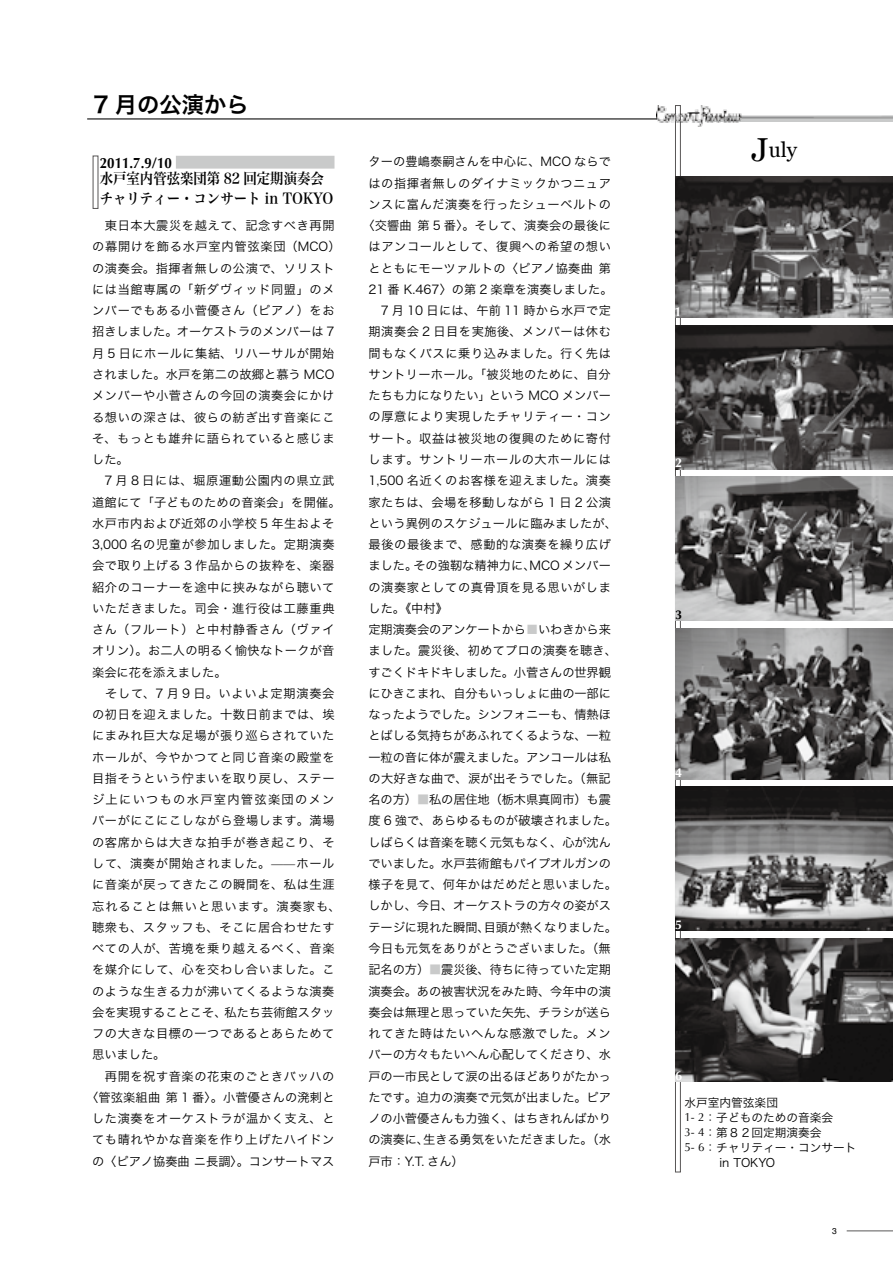
<style>
.page{position:relative;width:893px;height:1263px;background:#fff}
.page>*{position:absolute;margin:0;border:0;box-sizing:border-box;transform-origin:0 0}
.t1{font:22.35px "Hira Kaku Pro N W6";color:#000}
.t2{font:21px "Georgia";color:#000}
.t3{font:14.85px/19.2px "Hira Min Pro N W6";color:#000;scale:.9 1}
.t4{font:700 14.85px "Optima";color:#000;scale:.9 1}
.t5{font:700 12.75px "Optima";color:#fff}
.t6{font:700 12.75px "Optima";color:#000}
.t7{font:12.15px "Hira Kaku Pro N W3";letter-spacing:.045em;color:#000}
.t8{font:12.15px "Hira Kaku Pro N W3";letter-spacing:-.01em;color:#000}
.t9{font:12.15px "Hira Kaku Pro N W3";letter-spacing:.02em;color:#000}
.t10{font:12.15px "Hira Kaku Pro N W3";color:#000}
.t11{font:12.15px "Hira Kaku Pro N W3";letter-spacing:.015em;color:#000}
.t12{font:12.15px "Hira Kaku Pro N W3";letter-spacing:.005em;color:#000}
.t13{font:12.15px "Hira Kaku Pro N W3";letter-spacing:.025em;color:#000}
.t14{font:12.15px "Hira Kaku Pro N W3";letter-spacing:.085em;color:#000}
.t15{font:12.15px "Hira Kaku Pro N W3";letter-spacing:.105em;color:#000}
.t16{font:11.7px "Hira Kaku Pro N W3";color:#000}
.t17{font:8.55px "Helvetica";color:#000}
.s1{font-family:"Koz Min Pro";font-style:italic;font-size:12.75px}
.s2{color:#c9caca}
.s3{font-family:"Koz Min Pro";color:#c9caca}
.s4{font-size:33.15px}
.s5{font-family:"Optima"}
</style>
<div class="page">
<div style="left:176px;top:156px;width:158px;height:13px;background:#c9caca;border:2px solid #c9caca"></div>
<div style="left:675px;top:105px;width:6px;height:1067px;border:1px solid #595757"></div>
<hr style="left:847px;top:1230px;width:46px;height:1px;background:#595757">
<img style="left:656px;top:105px;width:237px;height:21px">
<img style="left:675px;top:176px;width:218px;height:142px">
<img style="left:675px;top:325px;width:218px;height:144px">
<img style="left:675px;top:787px;width:218px;height:144px">
<img style="left:675px;top:628px;width:218px;height:151px">
<img style="left:675px;top:477px;width:218px;height:144px">
<img style="left:675px;top:938px;width:218px;height:144px">
<hr style="left:87px;top:118px;width:570px;height:1px;background:#000">
<h1 class="t1" style="left:93px;top:84px;width:157px">7 月の公演から</h1>
<p class="t4" style="left:100px;top:154px;width:82px">2011.7.9/10</p>
<p class="t3" style="left:100px;top:168px;width:261px">水戸室内管弦楽団第 82 回定期演奏会チャリティー・コンサート in TOKYO</p>
<p class="t7" style="left:92px;top:215px;width:244px">　東日本大震災を越えて、記念すべき再開</p>
<p class="t7" style="left:92px;top:236px;width:250px">の幕開けを飾る水戸室内管弦楽団（MCO）</p>
<p class="t7" style="left:92px;top:257px;width:244px">の演奏会。指揮者無しの公演で、ソリスト</p>
<p class="t7" style="left:92px;top:279px;width:244px">には当館専属の「新ダヴィッド同盟」のメ</p>
<p class="t7" style="left:92px;top:300px;width:244px">ンバーでもある小菅優さん（ピアノ）をお</p>
<p class="t10" style="left:92px;top:321px;width:244px">招きしました。オーケストラのメンバーは 7</p>
<p class="t7" style="left:92px;top:342px;width:244px">月 5 日にホールに集結、リハーサルが開始</p>
<p class="t12" style="left:92px;top:364px;width:244px">されました。水戸を第二の故郷と慕う MCO</p>
<p class="t7" style="left:92px;top:385px;width:244px">メンバーや小菅さんの今回の演奏会にかけ</p>
<p class="t7" style="left:92px;top:406px;width:244px">る想いの深さは、彼らの紡ぎ出す音楽にこ</p>
<p class="t7" style="left:92px;top:427px;width:244px">そ、もっとも雄弁に語られていると感じま</p>
<p class="t7" style="left:92px;top:449px;width:38px">した。</p>
<p class="t7" style="left:92px;top:470px;width:244px">　7 月 8 日には、堀原運動公園内の県立武</p>
<p class="t9" style="left:92px;top:491px;width:250px">道館にて「子どものための音楽会」を開催。</p>
<p class="t7" style="left:92px;top:512px;width:244px">水戸市内および近郊の小学校 5 年生およそ</p>
<p class="t7" style="left:92px;top:534px;width:244px">3,000 名の児童が参加しました。定期演奏</p>
<p class="t7" style="left:92px;top:555px;width:244px">会で取り上げる 3 作品からの抜粋を、楽器</p>
<p class="t7" style="left:92px;top:576px;width:244px">紹介のコーナーを途中に挟みながら聴いて</p>
<p class="t7" style="left:92px;top:597px;width:244px">いただきました。司会・進行役は工藤重典</p>
<p class="t7" style="left:92px;top:619px;width:244px">さん（フルート）と中村静香さん（ヴァイ</p>
<p class="t9" style="left:92px;top:640px;width:244px">オリン）。お二人の明るく愉快なトークが音</p>
<p class="t10" style="left:92px;top:661px;width:136px">楽会に花を添えました。</p>
<p class="t7" style="left:92px;top:682px;width:244px">　そして、7 月 9 日。いよいよ定期演奏会</p>
<p class="t7" style="left:92px;top:704px;width:244px">の初日を迎えました。十数日前までは、埃</p>
<p class="t7" style="left:92px;top:725px;width:244px">にまみれ巨大な足場が張り巡らされていた</p>
<p class="t7" style="left:92px;top:746px;width:244px">ホールが、今やかつてと同じ音楽の殿堂を</p>
<p class="t7" style="left:92px;top:767px;width:244px">目指そうという佇まいを取り戻し、ステー</p>
<p class="t15" style="left:92px;top:789px;width:244px">ジ上にいつもの水戸室内管弦楽団のメン</p>
<p class="t7" style="left:92px;top:810px;width:244px">バーがにこにこしながら登場します。満場</p>
<p class="t7" style="left:92px;top:831px;width:244px">の客席からは大きな拍手が巻き起こり、そ</p>
<p class="t7" style="left:92px;top:852px;width:244px">して、演奏が開始されました。<span class="s1">——</span>ホール</p>
<p class="t7" style="left:92px;top:874px;width:244px">に音楽が戻ってきたこの瞬間を、私は生涯</p>
<p class="t14" style="left:92px;top:895px;width:250px">忘れることは無いと思います。演奏家も、</p>
<p class="t7" style="left:92px;top:916px;width:244px">聴衆も、スタッフも、そこに居合わせたす</p>
<p class="t7" style="left:92px;top:938px;width:244px">べての人が、苦境を乗り越えるべく、音楽</p>
<p class="t7" style="left:92px;top:959px;width:244px">を媒介にして、心を交わし合いました。こ</p>
<p class="t7" style="left:92px;top:980px;width:244px">のような生きる力が沸いてくるような演奏</p>
<p class="t10" style="left:92px;top:1001px;width:244px">会を実現することこそ、私たち芸術館スタッ</p>
<p class="t7" style="left:92px;top:1023px;width:244px">フの大きな目標の一つであるとあらためて</p>
<p class="t7" style="left:92px;top:1044px;width:75px">思いました。</p>
<p class="t7" style="left:92px;top:1065px;width:244px">　再開を祝す音楽の花束のごときバッハの</p>
<p class="t11" style="left:86px;top:1086px;width:250px">〈管弦楽組曲 第 1 番〉。小菅優さんの溌剌と</p>
<p class="t7" style="left:92px;top:1108px;width:244px">した演奏をオーケストラが温かく支え、と</p>
<p class="t7" style="left:92px;top:1129px;width:244px">ても晴れやかな音楽を作り上げたハイドン</p>
<p class="t10" style="left:92px;top:1150px;width:244px">の〈ピアノ協奏曲 ニ長調〉。コンサートマス</p>
<p class="t12" style="left:369px;top:151px;width:244px">ターの豊嶋泰嗣さんを中心に、MCO ならで</p>
<p class="t7" style="left:369px;top:172px;width:244px">はの指揮者無しのダイナミックかつニュア</p>
<p class="t7" style="left:369px;top:193px;width:244px">ンスに富んだ演奏を行ったシューベルトの</p>
<p class="t11" style="left:362px;top:215px;width:250px">〈交響曲 第 5 番〉。そして、演奏会の最後に</p>
<p class="t7" style="left:369px;top:236px;width:244px">はアンコールとして、復興への希望の想い</p>
<p class="t9" style="left:369px;top:257px;width:244px">とともにモーツァルトの〈ピアノ協奏曲 第</p>
<p class="t10" style="left:369px;top:278px;width:246px">21 番 K.467〉の第 2 楽章を演奏しました。</p>
<p class="t13" style="left:369px;top:300px;width:244px">　7 月 10 日には、午前 11 時から水戸で定</p>
<p class="t7" style="left:369px;top:321px;width:244px">期演奏会 2 日目を実施後、メンバーは休む</p>
<p class="t7" style="left:369px;top:342px;width:244px">間もなくバスに乗り込みました。行く先は</p>
<p class="t9" style="left:369px;top:364px;width:244px">サントリーホール。「被災地のために、自分</p>
<p class="t10" style="left:369px;top:385px;width:244px">たちも力になりたい」という MCO メンバー</p>
<p class="t7" style="left:369px;top:406px;width:244px">の厚意により実現したチャリティー・コン</p>
<p class="t7" style="left:369px;top:427px;width:244px">サート。収益は被災地の復興のために寄付</p>
<p class="t7" style="left:369px;top:449px;width:244px">します。サントリーホールの大ホールには</p>
<p class="t7" style="left:369px;top:470px;width:244px">1,500 名近くのお客様を迎えました。演奏</p>
<p class="t7" style="left:369px;top:491px;width:244px">家たちは、会場を移動しながら 1 日 2 公演</p>
<p class="t9" style="left:369px;top:512px;width:250px">という異例のスケジュールに臨みましたが、</p>
<p class="t7" style="left:369px;top:534px;width:244px">最後の最後まで、感動的な演奏を繰り広げ</p>
<p class="t10" style="left:369px;top:555px;width:244px">ました。その強靭な精神力に、MCO メンバー</p>
<p class="t7" style="left:369px;top:576px;width:244px">の演奏家としての真骨頂を見る思いがしま</p>
<p class="t7" style="left:369px;top:597px;width:81px">した。《中村》</p>
<p class="t8" style="left:369px;top:619px;width:244px">定期演奏会のアンケートから<span class="s2">■</span>いわきから来</p>
<p class="t9" style="left:369px;top:640px;width:250px">ました。震災後、初めてプロの演奏を聴き、</p>
<p class="t8" style="left:369px;top:661px;width:244px">すごくドキドキしました。小菅さんの世界観</p>
<p class="t8" style="left:369px;top:682px;width:244px">にひきこまれ、自分もいっしょに曲の一部に</p>
<p class="t8" style="left:369px;top:704px;width:244px">なったようでした。シンフォニーも、情熱ほ</p>
<p class="t8" style="left:369px;top:725px;width:244px">とばしる気持ちがあふれてくるような、一粒</p>
<p class="t8" style="left:369px;top:746px;width:244px">一粒の音に体が震えました。アンコールは私</p>
<p class="t9" style="left:369px;top:767px;width:244px">の大好きな曲で、涙が出そうでした。（無記</p>
<p class="t8" style="left:369px;top:789px;width:244px">名の方）<span class="s3">■</span>私の居住地（栃木県真岡市）も震</p>
<p class="t11" style="left:369px;top:810px;width:250px">度 6 強で、あらゆるものが破壊されました。</p>
<p class="t8" style="left:369px;top:831px;width:244px">しばらくは音楽を聴く元気もなく、心が沈ん</p>
<p class="t8" style="left:369px;top:852px;width:244px">でいました。水戸芸術館もパイプオルガンの</p>
<p class="t9" style="left:369px;top:874px;width:250px">様子を見て、何年かはだめだと思いました。</p>
<p class="t8" style="left:369px;top:895px;width:244px">しかし、今日、オーケストラの方々の姿がス</p>
<p class="t8" style="left:369px;top:916px;width:250px">テージに現れた瞬間、目頭が熱くなりました。</p>
<p class="t9" style="left:369px;top:937px;width:244px">今日も元気をありがとうございました。（無</p>
<p class="t8" style="left:369px;top:959px;width:244px">記名の方）<span class="s3">■</span>震災後、待ちに待っていた定期</p>
<p class="t8" style="left:369px;top:980px;width:244px">演奏会。あの被害状況をみた時、今年中の演</p>
<p class="t8" style="left:369px;top:1001px;width:244px">奏会は無理と思っていた矢先、チラシが送ら</p>
<p class="t7" style="left:369px;top:1023px;width:244px">れてきた時はたいへんな感激でした。メン</p>
<p class="t8" style="left:369px;top:1044px;width:244px">バーの方々もたいへん心配してくださり、水</p>
<p class="t8" style="left:369px;top:1065px;width:244px">戸の一市民として涙の出るほどありがたかっ</p>
<p class="t8" style="left:369px;top:1086px;width:244px">たです。迫力の演奏で元気が出ました。ピア</p>
<p class="t8" style="left:369px;top:1108px;width:244px">ノの小菅優さんも力強く、はちきれんばかり</p>
<p class="t8" style="left:369px;top:1129px;width:244px">の演奏に、生きる勇気をいただきました。（水</p>
<p class="t7" style="left:369px;top:1150px;width:97px">戸市：Y.T. さん）</p>
<p class="t5" style="left:675px;top:304px;width:9px">1</p>
<p class="t5" style="left:675px;top:456px;width:9px">2</p>
<p class="t6" style="left:675px;top:607px;width:9px">3</p>
<p class="t5" style="left:675px;top:765px;width:9px">4</p>
<p class="t5" style="left:675px;top:917px;width:9px">5</p>
<p class="t5" style="left:675px;top:1068px;width:9px">6</p>
<h2 class="t2" style="left:751px;top:137px;width:47px"><span class="s4">J</span>uly</h2>
<p class="t16" style="left:684px;top:1092px;width:95px">水戸室内管弦楽団</p>
<p class="t16" style="left:684px;top:1107px;width:150px"><span class="s5">1- 2</span>：子どものための音楽会</p>
<p class="t16" style="left:684px;top:1122px;width:139px"><span class="s5">3- 4</span>：第８２回定期演奏会</p>
<p class="t16" style="left:684px;top:1137px;width:174px"><span class="s5">5- 6</span>：チャリティー・コンサート</p>
<p class="t16" style="left:719px;top:1152px;width:57px">in TOKYO</p>
<p class="t17" style="left:832px;top:1224px;width:6px">3</p>
</div>
